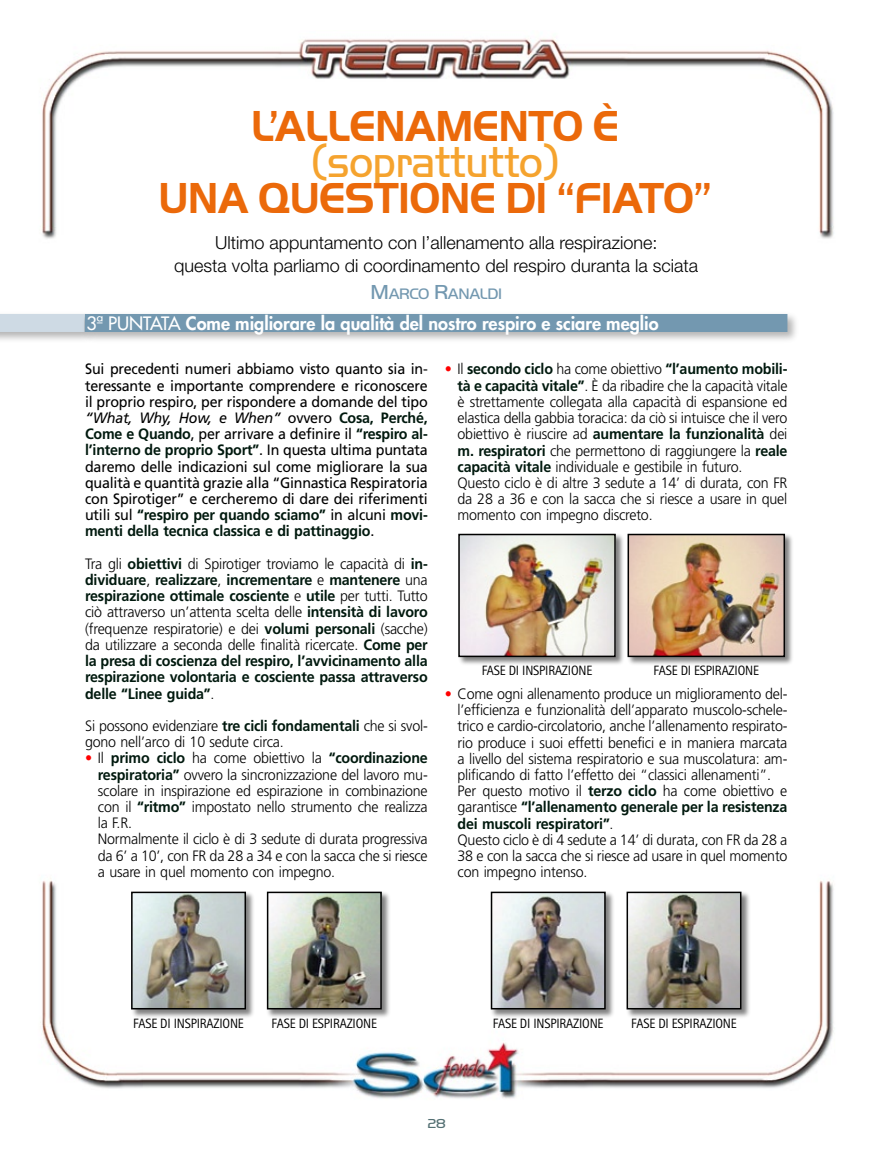
<style>
.page{position:relative;width:877px;height:1167px;background:#fff}
.page>*{position:absolute;margin:0;border:0;box-sizing:border-box;transform-origin:0 0}
.t1{font:700 45px "Handel Got D";letter-spacing:-.015em;color:#eb690a;scale:.95 1}
.t2{font:45px "Handel Got D Ligh";letter-spacing:-.015em;color:#f5a32e;scale:.95 1}
.t3{font:300 18px/22.5px "Helvetica Neue";color:#000;text-align:center}
.t4{font:800 18px "Futura";color:#fff}
.t5{font:15.75px "Handel Got D Ligh";letter-spacing:-.02em;color:#7398b0}
.t6{font:300 15px/16.2px "Frutiger";letter-spacing:-.015em;color:#000;scale:.95 1}
.t7{font:15px/16.2px "Frutiger";letter-spacing:-.015em;color:#000;text-align:justify;scale:.95 1}
.t8{font:700 15px/16.2px "Frutiger";letter-spacing:-.015em;color:#01190e;text-align:justify;scale:.95 1}
.t9{font:13.5px "Rotis Sans Serif";letter-spacing:-.015em;color:#000;scale:.95 1}
.t10{font:13.5px "Handel Got D Ligh";color:#547073}
.s1{font-size:21px}
.s2{font-weight:400}
.s3{font-style:italic}
.s4{font-weight:700;color:#01190e}
.s5{font-weight:300;color:#000}
.s6{color:#f00}
</style>
<div class="page">
<img style="left:40px;top:39px;width:794px;height:1060px">
<div style="left:0;top:310px;width:97px;height:34px;background:#000;opacity:.3"></div>
<div style="left:0;top:314px;width:84px;height:18px;background:#cedae4"></div>
<div style="left:81px;top:310px;width:718px;height:34px;background:#000;opacity:.3"></div>
<div style="left:85px;top:314px;width:702px;height:18px;background:#7398b0"></div>
<div style="left:130px;top:890px;width:125px;height:129px;background:#000;opacity:.5"></div>
<img style="left:134px;top:894px;width:109px;height:112px">
<div style="left:131px;top:891px;width:115px;height:118px;border:2px solid #000"></div>
<div style="left:266px;top:890px;width:125px;height:129px;background:#000;opacity:.5"></div>
<img style="left:270px;top:894px;width:108px;height:112px">
<div style="left:267px;top:891px;width:114px;height:118px;border:2px solid #000"></div>
<div style="left:489px;top:890px;width:126px;height:129px;background:#000;opacity:.5"></div>
<img style="left:493px;top:894px;width:109px;height:112px">
<div style="left:490px;top:891px;width:115px;height:118px;border:2px solid #000"></div>
<div style="left:625px;top:890px;width:125px;height:129px;background:#000;opacity:.5"></div>
<img style="left:629px;top:894px;width:109px;height:112px">
<div style="left:626px;top:891px;width:115px;height:118px;border:2px solid #000"></div>
<div style="left:457px;top:533px;width:168px;height:133px;background:#000;opacity:.5"></div>
<img style="left:461px;top:537px;width:151px;height:117px">
<div style="left:458px;top:534px;width:157px;height:123px;border:2px solid #000"></div>
<div style="left:626px;top:533px;width:168px;height:133px;background:#000;opacity:.5"></div>
<img style="left:630px;top:537px;width:151px;height:117px">
<div style="left:627px;top:534px;width:157px;height:123px;border:2px solid #000"></div>
<h1 class="t1" style="left:251px;top:100px;width:388px">L’ALLENAMENTO È</h1>
<h1 class="t2" style="left:311px;top:136px;width:262px">(SOPRATTUTTO)</h1>
<h1 class="t1" style="left:158px;top:172px;width:583px">UNA QUESTIONE DI “FIATO”</h1>
<p class="t3" style="left:174px;top:231px;width:525px">Ultimo appuntamento con l’allenamento alla respirazione:<br>questa volta parliamo di coordinamento del respiro duranta la sciata</p>
<p class="t5" style="left:370px;top:285px;width:133px"><span class="s1">M</span>ARCO <span class="s1">R</span>ANALDI</p>
<p class="t4" style="left:86px;top:311px;width:573px"><span class="s2">3ª PUNTATA</span> Come migliorare la qualità del nostro respiro e sciare meglio</p>
<p class="t7" style="left:85px;top:361px;width:362px">Sui precedenti numeri abbiamo visto quanto sia in&shy;teressante e importante comprendere e riconoscere il proprio respiro, per rispondere a domande del tipo <span class="s3">“What, Why, How, e When”</span> ovvero <span class="s4">Cosa, Perché, Come e Quando</span>, per arrivare a definire il <span class="s4">“respiro al&shy;l’interno de proprio Sport”</span>. In questa ultima puntata daremo delle indicazioni sul come migliorare la sua qualità e quantità grazie alla “Ginnastica Respiratoria con Spirotiger” e cercheremo di dare dei riferimenti utili sul <span class="s4">“respiro per quando sciamo”</span> in alcuni <span class="s4">movi&shy;menti della tecnica classica e di pattinaggio</span>.</p>
<p class="t8" style="left:85px;top:555px;width:362px"><span class="s5">Tra gli</span> obiettivi <span class="s5">di Spirotiger troviamo le capacità di</span> in&shy;dividuare<span class="s5">,</span> realizzare<span class="s5">,</span> incrementare <span class="s5">e</span> mantenere <span class="s5">una </span>respirazione ottimale cosciente <span class="s5">e</span> utile <span class="s5">per tutti. Tutto ciò attraverso un’attenta scelta delle</span> intensità di lavoro <span class="s5">(frequenze respiratorie) e dei</span> volumi personali <span class="s5">(sacche) da utilizzare a seconda delle finalità ricercate.</span> Come per la presa di coscienza del respiro, l’avvicinamento alla respirazione volontaria e cosciente passa attraverso delle “Linee guida”<span class="s5">.</span></p>
<p class="t6" style="left:85px;top:717px;width:362px">Si possono evidenziare <span class="s4">tre cicli fondamentali</span> che si svol&shy;gono nell’arco di 10 sedute circa.</p>
<p class="t6" style="left:98px;top:750px;width:348px;text-indent:-13px"><span class="s6">•</span> Il <span class="s4">primo ciclo</span> ha come obiettivo la <span class="s4">“coordinazione respiratoria”</span> ovvero la sincronizzazione del lavoro mu&shy;scolare in inspirazione ed espirazione in combinazione con il <span class="s4">“ritmo”</span> impostato nello strumento che realizza la F.R.<br>Normalmente il ciclo è di 3 sedute di durata progressiva da 6’ a 10’, con FR da 28 a 34 e con la sacca che si riesce a usare in quel momento con impegno.</p>
<p class="t6" style="left:457px;top:361px;width:348px;text-indent:-13px"><span class="s6">•</span> Il <span class="s4">secondo ciclo</span> ha come obiettivo <span class="s4">“l’aumento mobili&shy;tà e capacità vitale”</span>. È da ribadire che la capacità vitale è strettamente collegata alla capacità di espansione ed elastica della gabbia toracica: da ciò si intuisce che il vero obiettivo è riuscire ad <span class="s4">aumentare la funzionalità</span> dei <span class="s4">m. respiratori</span> che permettono di raggiungere la <span class="s4">reale capacità vitale</span> individuale e gestibile in futuro.<br>Questo ciclo è di altre 3 sedute a 14’ di durata, con FR da 28 a 36 e con la sacca che si riesce a usare in quel momento con impegno discreto.</p>
<p class="t9" style="left:481px;top:662px;width:118px">FASE DI INSPIRAZIONE</p>
<p class="t9" style="left:653px;top:662px;width:112px">FASE DI ESPIRAZIONE</p>
<p class="t6" style="left:457px;top:685px;width:348px;text-indent:-13px"><span class="s6">•</span> Come ogni allenamento produce un miglioramento del&shy;l’efficienza e funzionalità dell’apparato muscolo-schele&shy;trico e cardio-circolatorio, anche l’allenamento respirato&shy;rio produce i suoi effetti benefici e in maniera marcata a livello del sistema respiratorio e sua muscolatura: am&shy;plificando di fatto l’effetto dei “classici allenamenti”.<br>Per questo motivo il <span class="s4">terzo ciclo</span> ha come obiettivo e garantisce <span class="s4">“l’allenamento generale per la resistenza dei muscoli respiratori”</span>.<br>Questo ciclo è di 4 sedute a 14’ di durata, con FR da 28 a 38 e con la sacca che si riesce ad usare in quel momento con impegno intenso.</p>
<p class="t9" style="left:133px;top:1015px;width:118px">FASE DI INSPIRAZIONE</p>
<p class="t9" style="left:271px;top:1015px;width:112px">FASE DI ESPIRAZIONE</p>
<p class="t9" style="left:492px;top:1015px;width:118px">FASE DI INSPIRAZIONE</p>
<p class="t9" style="left:631px;top:1015px;width:112px">FASE DI ESPIRAZIONE</p>
<p class="t10" style="left:427px;top:1115px;width:19px">28</p>
</div>
